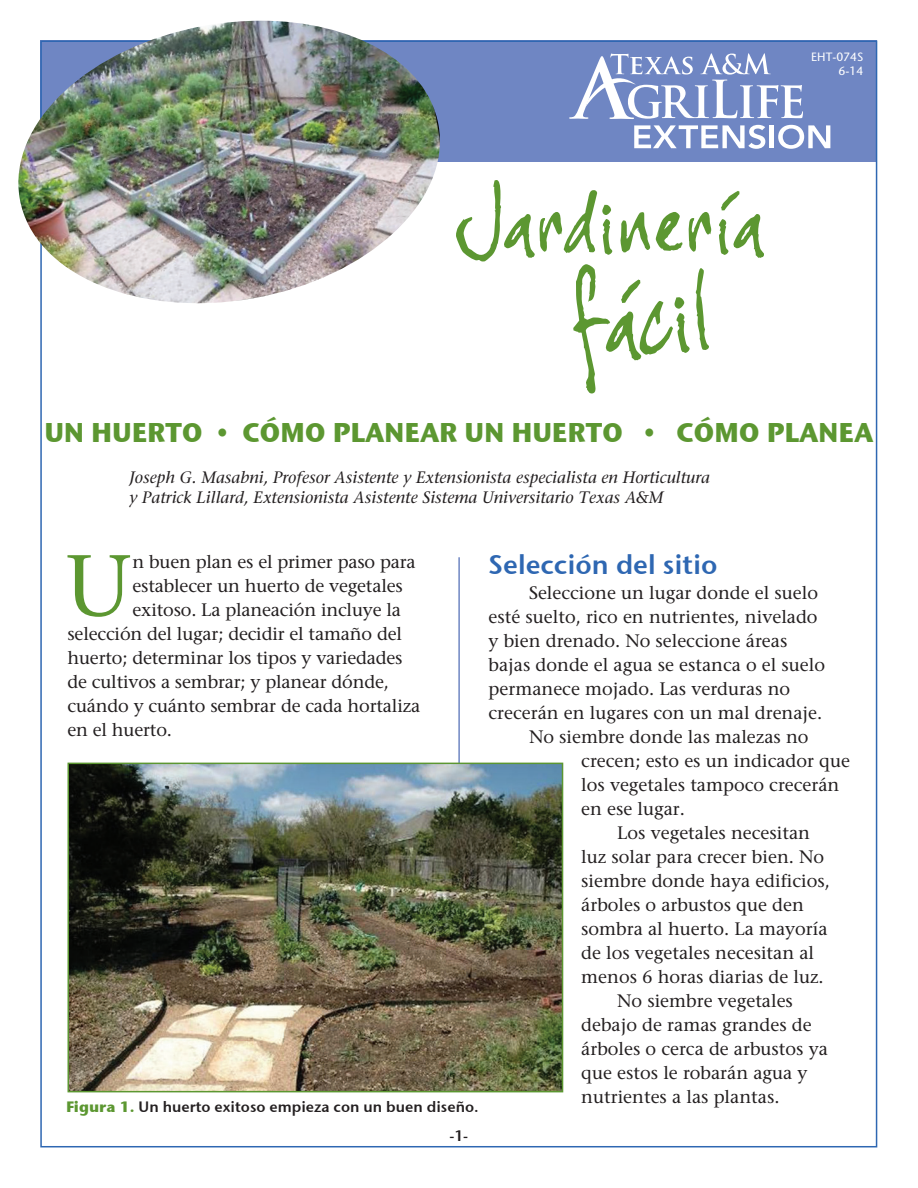
<style>
.page{position:relative;width:918px;height:1188px;background:#fff}
.page>*{position:absolute;margin:0;border:0;box-sizing:border-box;transform-origin:0 0}
.Paragraf_indent{font:86.55px "Stone Serif";color:#5c9731}
.t1{font:700 27px "Stone Sans ITC";letter-spacing:-.005em;color:#5c9731}
.Subhed_paragraphs_sp{font:27px "Stone Sans Sem ITCTT Semi";color:#2e67b2}
.Paragraf_indent-2{font:18px/24px "Stone Serif";color:#231f20}
.AUTHOR{font:italic 16.5px/19.8px "Stone Serif";color:#231f20}
.t2{font:15px "Stone Sans Sem ITCTT Semi";color:#231f20}
.t3{font:600 15px "Stone Sans";color:#231f20}
.t4{font:12px "Stone Sans";color:#fff}
.s1{font-family:"Stone Sans ITC";font-weight:700;color:#5c9731}
</style>
<div class="page">
<div style="left:40px;top:40px;width:837px;height:122px;background:#6f86c3"></div>
<hr style="left:458px;top:557px;width:2px;height:229px;background:#6f86c3">
<img style="left:18px;top:21px;width:434px;height:298px">
<img style="left:71px;top:766px;width:489px;height:323px">
<div style="left:68px;top:763px;width:495px;height:329px;border:2px solid #5c9731"></div>
<svg style="left:569px;top:53px;width:234px;height:66px"></svg>
<svg style="left:634px;top:125px;width:131px;height:24px"></svg>
<hr style="left:770px;top:125px;width:4px;height:23px;background:#fff">
<svg style="left:778px;top:125px;width:52px;height:24px"></svg>
<svg style="left:719px;top:191px;width:44px;height:67px"></svg>
<svg style="left:456px;top:180px;width:255px;height:214px"></svg>
<p class="t4" style="left:811px;top:50px;width:53px">EHT-074S</p>
<p class="t4" style="left:839px;top:64px;width:26px">6-14</p>
<p class="t1" style="left:44px;top:408px;width:831px">UN HUERTO • CÓMO PLANEAR UN HUERTO • CÓMO PLANEA</p>
<p class="AUTHOR" style="left:129px;top:468px;width:582px">Joseph G. Masabni, Profesor Asistente y Extensionista especialista en Horticultura y Patrick Lillard, Extensionista Asistente Sistema Universitario Texas A&amp;M</p>
<p class="Paragraf_indent" style="left:65px;top:533px;width:69px">U</p>
<p class="Paragraf_indent-2" style="left:133px;top:549px;width:285px">n buen plan es el primer paso para</p>
<p class="Paragraf_indent-2" style="left:133px;top:573px;width:272px">establecer un huerto de vegetales</p>
<p class="Paragraf_indent-2" style="left:133px;top:597px;width:270px">exitoso. La planeación incluye la</p>
<p class="Paragraf_indent-2" style="left:68px;top:621px;width:336px">selección del lugar; decidir el tamaño del</p>
<p class="Paragraf_indent-2" style="left:68px;top:645px;width:337px">huerto; determinar los tipos y variedades</p>
<p class="Paragraf_indent-2" style="left:68px;top:669px;width:323px">de cultivos a sembrar; y planear dónde,</p>
<p class="Paragraf_indent-2" style="left:68px;top:693px;width:354px">cuándo y cuánto sembrar de cada hortaliza</p>
<p class="Paragraf_indent-2" style="left:68px;top:717px;width:106px">en el huerto.</p>
<p class="t2" style="left:66px;top:1094px;width:414px"><span class="s1">Figura 1.</span> Un huerto exitoso empieza con un buen diseño.</p>
<p class="t3" style="left:450px;top:1127px;width:20px">-1-</p>
<p class="Subhed_paragraphs_sp" style="left:489px;top:542px;width:230px">Selección del sitio</p>
<p class="Paragraf_indent-2" style="left:489px;top:581px;width:338px;text-indent:40px">Seleccione un lugar donde el suelo esté suelto, rico en nutrientes, nivelado y bien drenado. No seleccione áreas bajas donde el agua se estanca o el suelo permanece mojado. Las verduras no crecerán en lugares con un mal drenaje.</p>
<p class="Paragraf_indent-2" style="left:581px;top:725px;width:270px;text-indent:-52px">No siembre donde las malezas no crecen; esto es un indicador que los vegetales tampoco crecerán en ese lugar.</p>
<p class="Paragraf_indent-2" style="left:581px;top:821px;width:250px;text-indent:36px">Los vegetales necesitan luz solar para crecer bien. No siembre donde haya edificios, árboles o arbustos que den sombra al huerto. La mayoría de los vegetales necesitan al menos 6 horas diarias de luz.</p>
<p class="Paragraf_indent-2" style="left:581px;top:989px;width:248px;text-indent:36px">No siembre vegetales debajo de ramas grandes de árboles o cerca de arbustos ya que estos le robarán agua y nutrientes a las plantas.</p>
</div>
